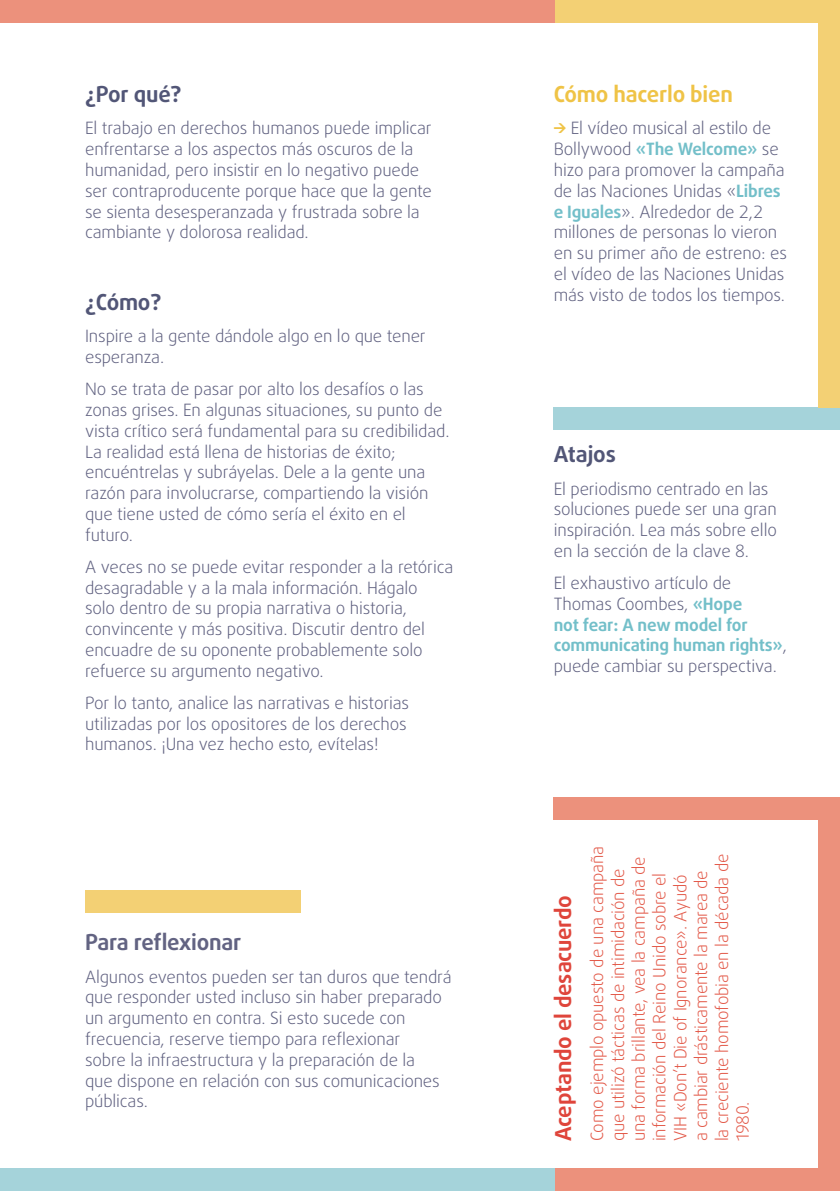
<style>
.page{position:relative;width:840px;height:1191px;background:#fff}
.page>*{position:absolute;margin:0;border:0;box-sizing:border-box;transform-origin:0 0}
.title_2_red{font:700 22px "Daxline Pro";letter-spacing:-.01em;color:#df453b}
.title_2_yellow{font:700 22px "Daxline Pro";letter-spacing:-.01em;color:#efc346}
.title_2_break_tint{font:700 22px "Daxline Pro";letter-spacing:-.01em;color:#626382}
.title_2_break{font:700 22px "Daxline Pro";letter-spacing:-.01em;color:#525677}
.title_2{font:700 22px "Daxline Pro";color:#525677}
.body{font:300 17px/20.8px "Daxline Pro";letter-spacing:-.01em;color:#626382}
.body_red{font:300 17px/20.8px "Daxline Pro";letter-spacing:-.01em;color:#e35b4b}
.s1{font-family:"EC Square Sans Pro";font-weight:400;color:#efc346}
.s2{font-weight:700;color:#73bfc9}
</style>
<div class="page">
<div style="left:553px;top:0;width:286px;height:23px;background:#f3d074"></div>
<div style="left:553px;top:797px;width:286px;height:22px;background:#ec917c"></div>
<div style="left:553px;top:407px;width:286px;height:23px;background:#a5d3da"></div>
<div style="left:85px;top:890px;width:215px;height:23px;background:#f3d074"></div>
<div style="left:553px;top:1168px;width:286px;height:23px;background:#ec917c"></div>
<div style="left:0;top:0;width:554px;height:23px;background:#ec917c"></div>
<div style="left:0;top:1168px;width:554px;height:23px;background:#a5d3da"></div>
<div style="left:818px;top:0;width:21px;height:407px;background:#f3d074"></div>
<div style="left:818px;top:819px;width:21px;height:372px;background:#ec917c"></div>
<p class="title_2_break" style="left:85px;top:80px;width:98px">¿Por qué?</p>
<p class="body" style="left:85px;top:118px;width:348px">El trabajo en derechos humanos puede implicar enfrentarse a los aspectos más oscuros de la humanidad, pero insistir en lo negativo puede ser contraproducente porque hace que la gente se sienta desesperanzada y frustrada sobre la cambiante y dolorosa realidad.</p>
<p class="title_2" style="left:85px;top:288px;width:78px">¿Cómo?</p>
<p class="body" style="left:85px;top:326px;width:342px">Inspire a la gente dándole algo en lo que tener esperanza.</p>
<p class="body" style="left:85px;top:379px;width:365px">No se trata de pasar por alto los desafíos o las zonas grises. En algunas situaciones, su punto de vista crítico será fundamental para su credibilidad.<br>La realidad está llena de historias de éxito; encuéntrelas y subráyelas. Dele a la gente una razón para involucrarse, compartiendo la visión que tiene usted de cómo sería el éxito en el futuro.</p>
<p class="body" style="left:85px;top:556px;width:369px">A veces no se puede evitar responder a la retórica desagradable y a la mala información. Hágalo<br>solo dentro de su propia narrativa o historia, convincente y más positiva. Discutir dentro del encuadre de su oponente probablemente solo refuerce su argumento negativo.</p>
<p class="body" style="left:85px;top:692px;width:325px">Por lo tanto, analice las narrativas e historias utilizadas por los opositores de los derechos humanos. ¡Una vez hecho esto, evítelas!</p>
<p class="title_2_break_tint" style="left:85px;top:928px;width:158px">Para reflexionar</p>
<p class="body" style="left:85px;top:966px;width:368px">Algunos eventos pueden ser tan duros que tendrá que responder usted incluso sin haber preparado un argumento en contra. Si esto sucede con frecuencia, reserve tiempo para reflexionar<br>sobre la infraestructura y la preparación de la<br>que dispone en relación con sus comunicaciones públicas.</p>
<p class="title_2_yellow" style="left:553px;top:80px;width:181px">Cómo hacerlo bien</p>
<p class="body" style="left:553px;top:118px;width:235px"><span class="s1">➔</span> El vídeo musical al estilo de<br>Bollywood <span class="s2">«The Welcome»</span> se hizo para promover la campaña de las Naciones Unidas «<span class="s2">Libres e Iguales</span>». Alrededor de 2,2 millones de personas lo vieron en su primer año de estreno: es el vídeo de las Naciones Unidas más visto de todos los tiempos.</p>
<p class="title_2_break" style="left:553px;top:440px;width:64px">Atajos</p>
<p class="body" style="left:553px;top:478px;width:224px">El periodismo centrado en las soluciones puede ser una gran inspiración. Lea más sobre ello en la sección de la clave 8.</p>
<p class="body" style="left:553px;top:572px;width:234px">El exhaustivo artículo de<br>Thomas Coombes, <span class="s2">«Hope<br>not fear: A new model for communicating human rights»</span>, puede cambiar su perspectiva.</p>
<p class="title_2_red" style="left:548px;top:1141px;width:248px;rotate:-90deg">Aceptando el desacuerdo</p>
<p class="body_red" style="left:586px;top:1141px;width:297px;rotate:-90deg">Como ejemplo opuesto de una campaña que utilizó tácticas de intimidación de una forma brillante, vea la campaña de información del Reino Unido sobre el VIH «Don’t Die of Ignorance». Ayudó<br>a cambiar drásticamente la marea de<br>la creciente homofobia en la década de 1980.</p>
</div>
